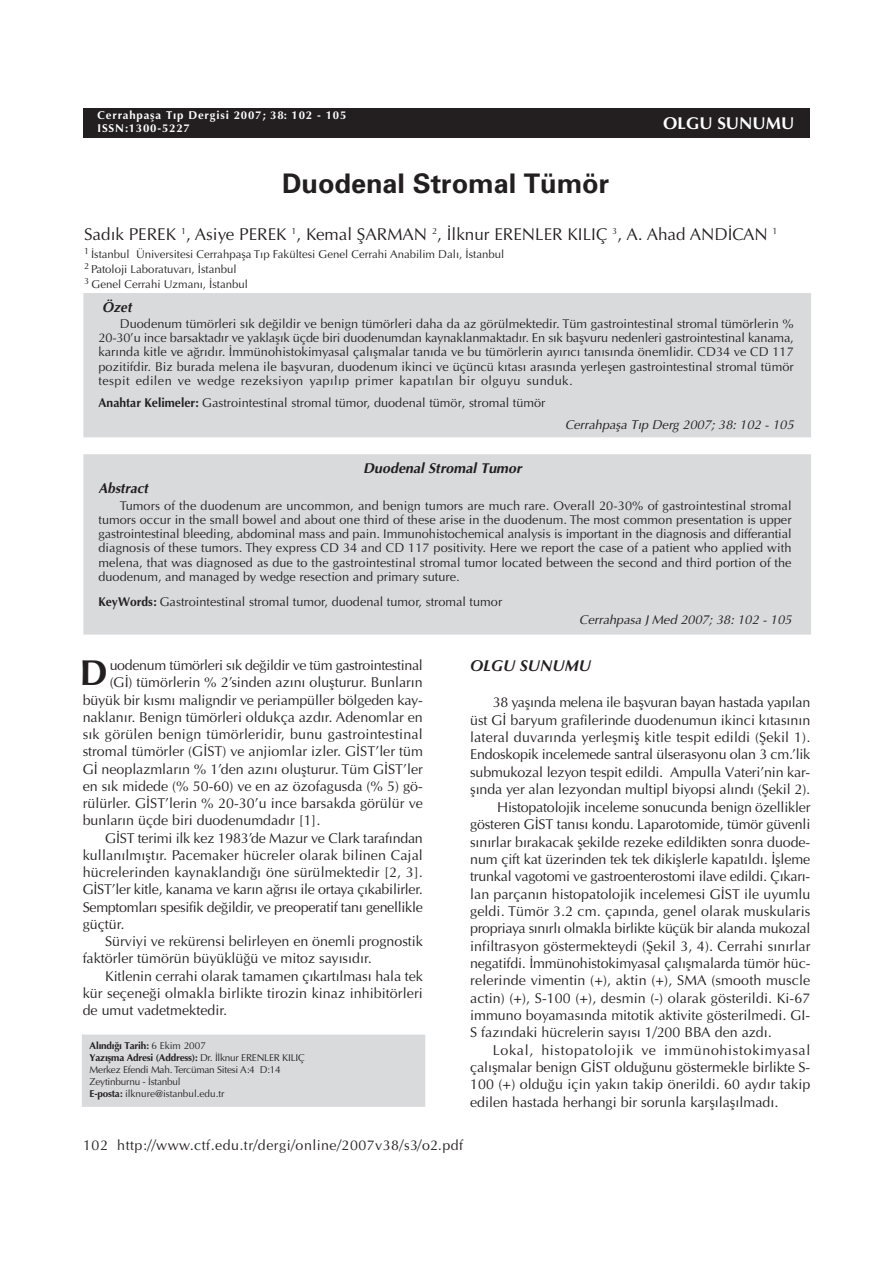
<style>
.page{position:relative;width:893px;height:1263px;background:#fff}
.page>*{position:absolute;margin:0;border:0;box-sizing:border-box;transform-origin:0 0}
.t1{font:700 36px "Optima";color:#231f20}
.t2{font:700 27px "Univers";color:#231f20}
.t3{font:17.1px "Optima";color:#231f20}
.t4{font:700 17.1px "Optima";color:#fff}
.t5{font:italic 700 15.75px "Optima";color:#231f20}
.t6{font:14.25px "Optima";color:#231f20}
.t7{font:14.25px "Optima";letter-spacing:-.02em;color:#231f20}
.t8{font:14.25px "Optima";letter-spacing:.035em;color:#231f20}
.t9{font:14.25px "Optima";letter-spacing:.05em;color:#231f20}
.t10{font:italic 700 14.25px "Optima";color:#231f20}
.t11{font:italic 700 14.25px "Optima";color:#231f20;scale:.95 1}
.t12{font:italic 12.9px "Optima";color:#231f20}
.t13{font:12.75px/14.2px "Optima";color:#231f20;text-align:justify}
.t14{font:11.4px/15px "Optima";color:#231f20}
.t15{font:700 11.4px/12.8px "Optima";letter-spacing:.07em;color:#fff}
.t16{font:10.05px/12.1px "Optima";letter-spacing:-.02em;color:#231f20}
.s1{font-weight:700;font-size:12.9px}
.s2{font-weight:700}
</style>
<div class="page">
<div style="left:82px;top:1034px;width:343px;height:73px;background:#d9dadc;border:1px solid #d9dadc"></div>
<div style="left:83px;top:293px;width:728px;height:144px;background:#d9dadc"></div>
<div style="left:83px;top:454px;width:728px;height:181px;background:#d9dadc;border:1px solid #d9dadc"></div>
<div style="left:84px;top:108px;width:726px;height:30px;background:#231f20"></div>
<p class="t15" style="left:97px;top:110px;width:250px">Cerrahpafla T›p Dergisi 2007; 38: 102 - 105<br>ISSN:1300-5227</p>
<h2 class="t2" style="left:282px;top:173px;width:329px">Duodenal Stromal Tümör</h2>
<p class="t4" style="left:663px;top:116px;width:133px">OLGU SUNUMU</p>
<p class="t3" style="left:84px;top:227px;width:695px">Sad›k PEREK <sup>1</sup>, Asiye PEREK <sup>1</sup>, Kemal fiARMAN <sup>2</sup>, ‹lknur ERENLER KILIÇ <sup>3</sup>, A. Ahad AND‹CAN <sup>1</sup></p>
<p class="t14" style="left:84px;top:248px;width:422px"><sup>1</sup> ‹stanbul Üniversitesi Cerrahpafla T›p Fakültesi Genel Cerrahi Anabilim Dal›, ‹stanbul<br><sup>2</sup> Patoloji Laboratuvar›, ‹stanbul<br><sup>3</sup> Genel Cerrahi Uzman›, ‹stanbul</p>
<p class="t11" style="left:102px;top:301px;width:32px">Özet</p>
<p class="t13" style="left:98px;top:318px;width:697px;text-indent:21px">Duodenum tümörleri s›k de¤ildir ve benign tümörleri daha da az görülmektedir. Tüm gastrointestinal stromal tümörlerin % 20-30’u ince barsaktad›r ve yaklafl›k üçde biri duodenumdan kaynaklanmaktad›r. En s›k baflvuru nedenleri gastrointestinal kanama, kar›nda kitle ve a¤r›d›r. ‹mmünohistokimyasal çal›flmalar tan›da ve bu tümörlerin ay›r›c› tan›s›nda önemlidir. CD34 ve CD 117 pozitifdir. Biz burada melena ile baflvuran, duodenum ikinci ve üçüncü k›tas› aras›nda yerleflen gastrointestinal stromal tümör tespit edilen ve wedge rezeksiyon yap›l›p primer kapat›lan bir olguyu sunduk.</p>
<p class="t13" style="left:98px;top:397px;width:449px"><span class="s1">Anahtar Kelimeler:</span> Gastrointestinal stromal tümor, duodenal tümör, stromal tümör</p>
<p class="t12" style="left:565px;top:419px;width:230px">Cerrahpafla T›p Derg 2007; 38: 102 - 105</p>
<p class="t10" style="left:363px;top:462px;width:160px">Duodenal Stromal Tumor</p>
<p class="t11" style="left:98px;top:482px;width:54px">Abstract</p>
<p class="t13" style="left:98px;top:499px;width:695px;text-indent:21px">Tumors of the duodenum are uncommon, and benign tumors are much rare. Overall 20-30% of gastrointestinal stromal tumors occur in the small bowel and about one third of these arise in the duodenum. The most common presentation is upper gastrointestinal bleeding, abdominal mass and pain. Immunohistochemical analysis is important in the diagnosis and differantial diagnosis of these tumors. They express CD 34 and CD 117 positivity. Here we report the case of a patient who applied with melena, that was diagnosed as due to the gastrointestinal stromal tumor located between the second and third portion of the duodenum, and managed by wedge resection and primary suture.</p>
<p class="t13" style="left:98px;top:596px;width:405px"><span class="s2">KeyWords:</span> Gastrointestinal stromal tumor, duodenal tumor, stromal tumor</p>
<p class="t12" style="left:579px;top:614px;width:214px">Cerrahpasa J Med 2007; 38: 102 - 105</p>
<h1 class="t1" style="left:80px;top:657px;width:30px">D</h1>
<p class="t7" style="left:110px;top:659px;width:315px">uodenum tümörleri s›k de¤ildir ve tüm gastrointestinal</p>
<p class="t5" style="left:470px;top:659px;width:122px">OLGU SUNUMU</p>
<p class="t7" style="left:493px;top:697px;width:319px">38 yafl›nda melena ile baflvuran bayan hastada yap›lan</p>
<p class="t6" style="left:470px;top:714px;width:342px">üst G‹ baryum grafilerinde duodenumun ikinci k›tas›n›n</p>
<p class="t6" style="left:470px;top:731px;width:342px">lateral duvar›nda yerleflmifl kitle tespit edildi (fiekil 1).</p>
<p class="t6" style="left:470px;top:749px;width:342px">Endoskopik incelemede santral ülserasyonu olan 3 cm.’lik</p>
<p class="t6" style="left:470px;top:766px;width:342px">submukozal lezyon tespit edildi. Ampulla Vateri’nin kar-</p>
<p class="t6" style="left:470px;top:783px;width:342px">fl›nda yer alan lezyondan multipl biyopsi al›nd› (fiekil 2).</p>
<p class="t6" style="left:497px;top:801px;width:315px">Histopatolojik inceleme sonucunda benign özellikler</p>
<p class="t6" style="left:470px;top:818px;width:342px">gösteren G‹ST tan›s› kondu. Laparotomide, tümör güvenli</p>
<p class="t6" style="left:470px;top:836px;width:342px">s›n›rlar b›rakacak flekilde rezeke edildikten sonra duode-</p>
<p class="t6" style="left:470px;top:853px;width:342px">num çift kat üzerinden tek tek dikifllerle kapat›ld›. ‹flleme</p>
<p class="t6" style="left:470px;top:870px;width:342px">trunkal vagotomi ve gastroenterostomi ilave edildi. Ç›kar›-</p>
<p class="t6" style="left:470px;top:888px;width:342px">lan parçan›n histopatolojik incelemesi G‹ST ile uyumlu</p>
<p class="t6" style="left:470px;top:905px;width:342px">geldi. Tümör 3.2 cm. çap›nda, genel olarak muskularis</p>
<p class="t7" style="left:470px;top:922px;width:342px">propriaya s›n›rl› olmakla birlikte küçük bir alanda mukozal</p>
<p class="t6" style="left:470px;top:940px;width:342px">infiltrasyon göstermekteydi (fiekil 3, 4). Cerrahi s›n›rlar</p>
<p class="t6" style="left:470px;top:957px;width:342px">negatifdi. ‹mmünohistokimyasal çal›flmalarda tümör hüc-</p>
<p class="t6" style="left:470px;top:974px;width:342px">relerinde vimentin (+), aktin (+), SMA (smooth muscle</p>
<p class="t6" style="left:470px;top:992px;width:342px">actin) (+), S-100 (+), desmin (-) olarak gösterildi. Ki-67</p>
<p class="t6" style="left:470px;top:1009px;width:342px">immuno boyamas›nda mitotik aktivite gösterilmedi. GI-</p>
<p class="t6" style="left:470px;top:1026px;width:303px">S faz›ndaki hücrelerin say›s› 1/200 BBA den azd›.</p>
<p class="t9" style="left:493px;top:1044px;width:319px">Lokal, histopatolojik ve immünohistokimyasal</p>
<p class="t6" style="left:470px;top:1061px;width:342px">çal›flmalar benign G‹ST oldu¤unu göstermekle birlikte S-</p>
<p class="t6" style="left:470px;top:1078px;width:342px">100 (+) oldu¤u için yak›n takip önerildi. 60 ayd›r takip</p>
<p class="t6" style="left:470px;top:1096px;width:310px">edilen hastada herhangi bir sorunla karfl›lafl›lmad›.</p>
<p class="t6" style="left:110px;top:676px;width:315px">(G‹) tümörlerin % 2’sinden az›n› oluflturur. Bunlar›n</p>
<p class="t6" style="left:83px;top:694px;width:342px">büyük bir k›sm› maligndir ve periampüller bölgeden kay-</p>
<p class="t6" style="left:83px;top:711px;width:342px">naklan›r. Benign tümörleri oldukça azd›r. Adenomlar en</p>
<p class="t6" style="left:83px;top:728px;width:342px">s›k görülen benign tümörleridir, bunu gastrointestinal</p>
<p class="t6" style="left:83px;top:745px;width:342px">stromal tümörler (G‹ST) ve anjiomlar izler. G‹ST’ler tüm</p>
<p class="t6" style="left:83px;top:763px;width:342px">G‹ neoplazmlar›n % 1’den az›n› oluflturur. Tüm G‹ST’ler</p>
<p class="t6" style="left:83px;top:780px;width:342px">en s›k midede (% 50-60) ve en az özofagusda (% 5) gö-</p>
<p class="t6" style="left:83px;top:797px;width:342px">rülürler. G‹ST’lerin % 20-30’u ince barsakda görülür ve</p>
<p class="t6" style="left:83px;top:814px;width:239px">bunlar›n üçde biri duodenumdad›r [1].</p>
<p class="t6" style="left:105px;top:832px;width:319px">G‹ST terimi ilk kez 1983’de Mazur ve Clark taraf›ndan</p>
<p class="t6" style="left:83px;top:849px;width:342px">kullan›lm›flt›r. Pacemaker hücreler olarak bilinen Cajal</p>
<p class="t6" style="left:83px;top:866px;width:342px">hücrelerinden kaynakland›¤› öne sürülmektedir [2, 3].</p>
<p class="t7" style="left:83px;top:883px;width:342px">G‹ST’ler kitle, kanama ve kar›n a¤r›s› ile ortaya ç›kabilirler.</p>
<p class="t7" style="left:83px;top:901px;width:342px">Semptomlar› spesifik de¤ildir, ve preoperatif tan› genellikle</p>
<p class="t6" style="left:83px;top:918px;width:43px">güçtür.</p>
<p class="t6" style="left:105px;top:935px;width:319px">Sürviyi ve rekürensi belirleyen en önemli prognostik</p>
<p class="t6" style="left:83px;top:952px;width:290px">faktörler tümörün büyüklü¤ü ve mitoz say›s›d›r.</p>
<p class="t6" style="left:105px;top:970px;width:319px">Kitlenin cerrahi olarak tamamen ç›kart›lmas› hala tek</p>
<p class="t6" style="left:83px;top:987px;width:342px">kür seçene¤i olmakla birlikte tirozin kinaz inhibitörleri</p>
<p class="t6" style="left:83px;top:1004px;width:146px">de umut vadetmektedir.</p>
<p class="t16" style="left:90px;top:1040px;width:217px"><span class="s2">Al›nd›¤› Tarih:</span> 6 Ekim 2007<br><span class="s2">Yaz›flma Adresi (Address):</span> Dr. ‹lknur ERENLER KILIÇ Merkez Efendi Mah. Tercüman Sitesi A:4 D:14<br>Zeytinburnu - ‹stanbul<br><span class="s2">E-posta:</span> ilknure@istanbul.edu.tr</p>
<p class="t8" style="left:83px;top:1140px;width:381px">102 http://www.ctf.edu.tr/dergi/online/2007v38/s3/o2.pdf</p>
</div>
